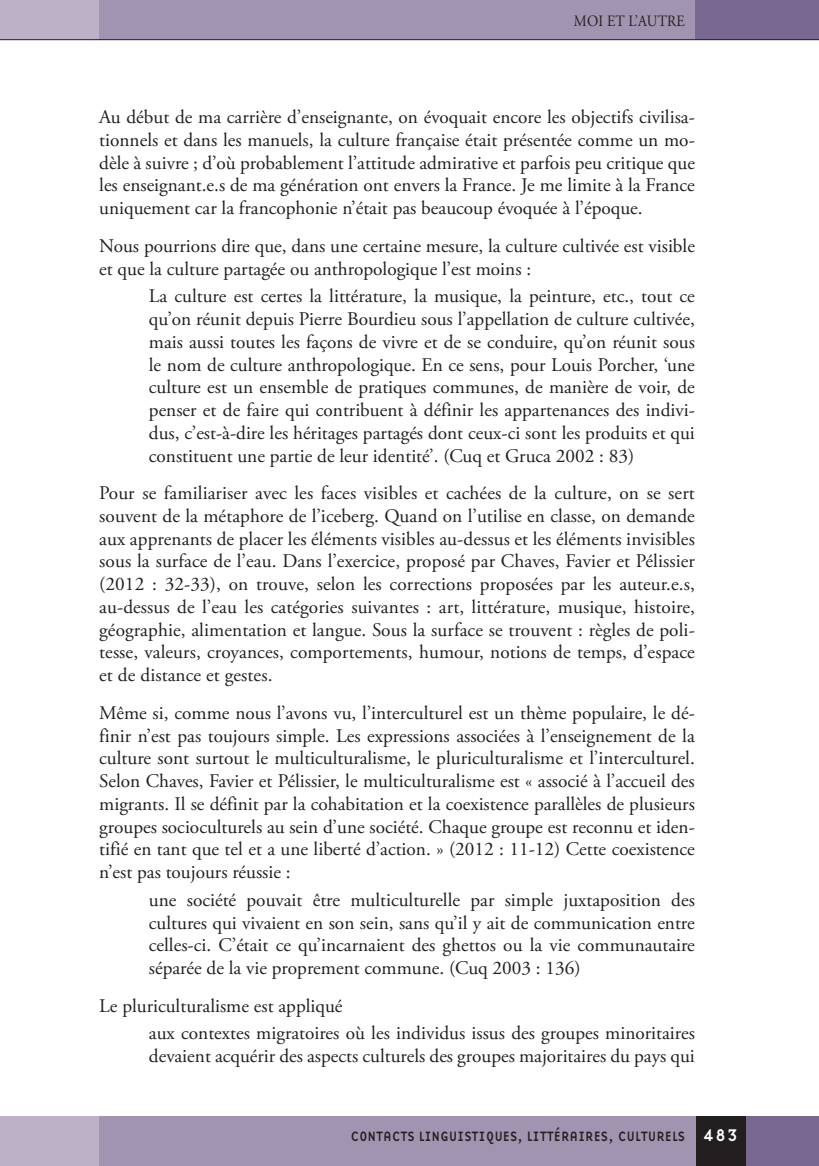
<style>
.page{position:relative;width:819px;height:1166px;background:#fff}
.page>*{position:absolute;margin:0;border:0;box-sizing:border-box;transform-origin:0 0}
.Navaden{font:19.25px/22.8px "Adobe Garamond Pro";color:#231f20;text-align:justify}
.t1{font:15.75px "Adobe Garamond Pro";letter-spacing:.015em;color:#231f20;scale:.9 1}
.t2{font:14px "Base Nine";letter-spacing:-.01em;color:#231f20;scale:.93 1}
.s1{font-size:17.5px;color:#fff}
</style>
<div class="page">
<div style="left:99px;top:0;width:596px;height:40px;background:#a194b0"></div>
<div style="left:0;top:0;width:99px;height:40px;background:#bcb1c7"></div>
<div style="left:694px;top:0;width:125px;height:40px;background:#796990"></div>
<hr style="left:0;top:39px;width:819px;height:1px;background:#231f20">
<div style="left:74px;top:1116px;width:622px;height:50px;background:#a194b0"></div>
<div style="left:0;top:1116px;width:99px;height:50px;background:#bcb1c7"></div>
<div style="left:745px;top:1116px;width:74px;height:50px;background:#796990"></div>
<div style="left:695px;top:1116px;width:50px;height:50px;background:#231f20"></div>
<p class="t1" style="left:574px;top:11px;width:125px">MOI ET L’AUTRE</p>
<p class="Navaden" style="left:99px;top:106px;width:597px">Au début de ma carrière d’enseignante, on évoquait encore les objectifs civilisa&shy;tionnels et dans les manuels, la culture française était présentée comme un mo&shy;dèle à suivre ; d’où probablement l’attitude admirative et parfois peu critique que les enseignant.e.s de ma génération ont envers la France. Je me limite à la France uniquement car la francophonie n’était pas beaucoup évoquée à l’époque.</p>
<p class="Navaden" style="left:99px;top:235px;width:597px">Nous pourrions dire que, dans une certaine mesure, la culture cultivée est visible et que la culture partagée ou anthropologique l’est moins :</p>
<p class="Navaden" style="left:149px;top:285px;width:547px">La culture est certes la littérature, la musique, la peinture, etc., tout ce qu’on réunit depuis Pierre Bourdieu sous l’appellation de culture cultivée, mais aussi toutes les façons de vivre et de se conduire, qu’on réunit sous le nom de culture anthropologique. En ce sens, pour Louis Porcher, ‘une culture est un ensemble de pratiques communes, de manière de voir, de penser et de faire qui contribuent à définir les appartenances des indivi&shy;dus, c’est-à-dire les héritages partagés dont ceux-ci sont les produits et qui constituent une partie de leur identité’. (Cuq et Gruca 2002 : 83)</p>
<p class="Navaden" style="left:99px;top:482px;width:597px">Pour se familiariser avec les faces visibles et cachées de la culture, on se sert souvent de la métaphore de l’iceberg. Quand on l’utilise en classe, on demande aux apprenants de placer les éléments visibles au-dessus et les éléments invisibles sous la surface de l’eau. Dans l’exercice, proposé par Chaves, Favier et Pélissier (2012 : 32-33), on trouve, selon les corrections proposées par les auteur.e.s, au-dessus de l’eau les catégories suivantes : art, littérature, musique, histoire, géographie, alimentation et langue. Sous la surface se trouvent : règles de poli&shy;tesse, valeurs, croyances, comportements, humour, notions de temps, d’espace et de distance et gestes.</p>
<p class="Navaden" style="left:99px;top:702px;width:597px">Même si, comme nous l’avons vu, l’interculturel est un thème populaire, le dé&shy;finir n’est pas toujours simple. Les expressions associées à l’enseignement de la culture sont surtout le multiculturalisme, le pluriculturalisme et l’interculturel.<br>Selon Chaves, Favier et Pélissier, le multiculturalisme est « associé à l’accueil des migrants. Il se définit par la cohabitation et la coexistence parallèles de plusieurs groupes socioculturels au sein d’une société. Chaque groupe est reconnu et iden&shy;tifié en tant que tel et a une liberté d’action. » (2012 : 11-12) Cette coexistence n’est pas toujours réussie :</p>
<p class="Navaden" style="left:149px;top:889px;width:547px">une société pouvait être multiculturelle par simple juxtaposition des cultures qui vivaient en son sein, sans qu’il y ait de communication entre celles-ci. C’était ce qu’incarnaient des ghettos ou la vie communautaire séparée de la vie proprement commune. (Cuq 2003 : 136)</p>
<p class="Navaden" style="left:99px;top:995px;width:245px">Le pluriculturalisme est appliqué</p>
<p class="Navaden" style="left:149px;top:1022px;width:547px">aux contextes migratoires où les individus issus des groupes minoritaires devaient acquérir des aspects culturels des groupes majoritaires du pays qui</p>
<p class="t2" style="left:350px;top:1126px;width:418px">CONTACTS LINGUISTIQUES, LITTÉRAIRES, CULTURELS <span class="s1">483</span></p>
</div>
